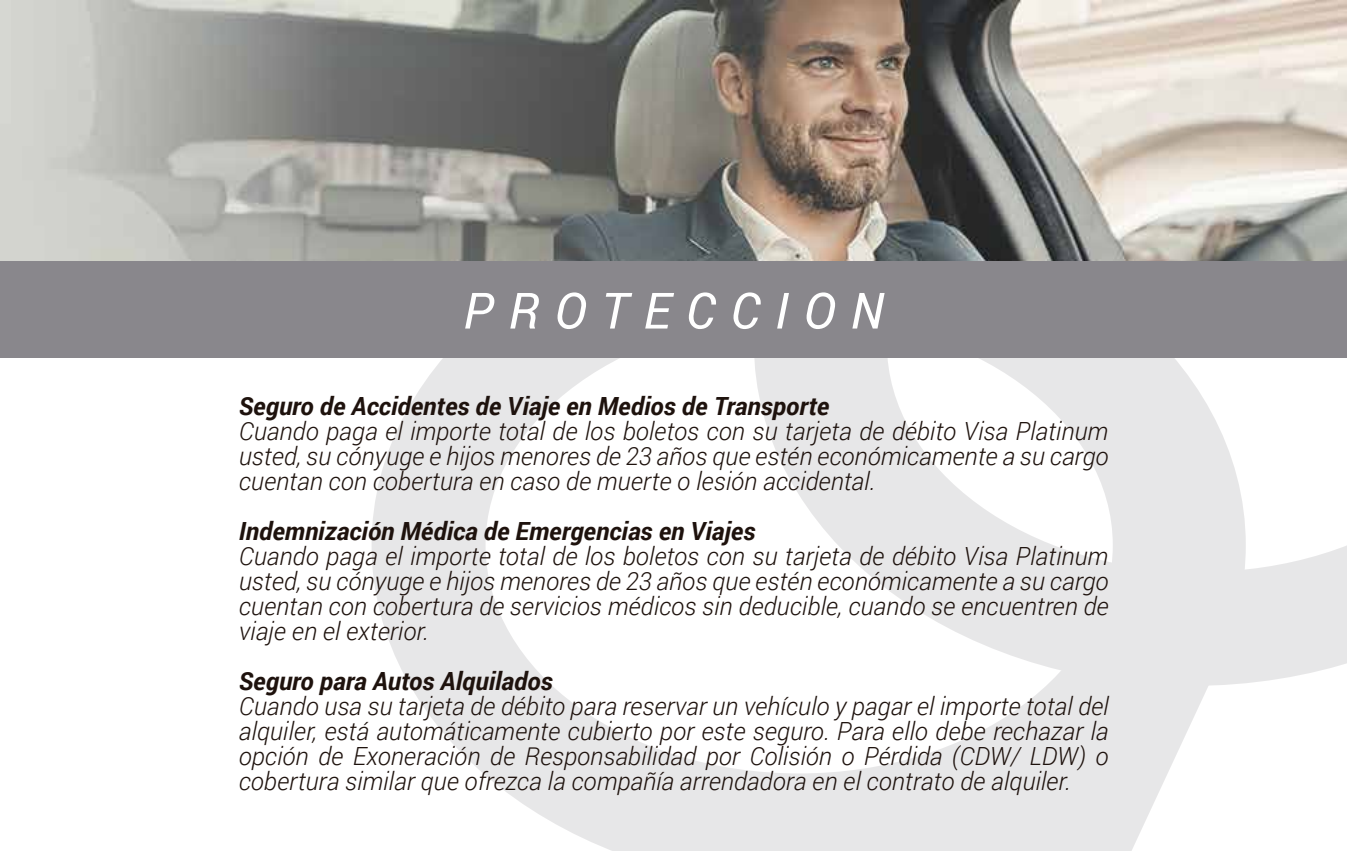
<style>
.page{position:relative;width:1347px;height:851px;background:#fff}
.page>*{position:absolute;margin:0;border:0;box-sizing:border-box;transform-origin:0 0}
.t1{font:italic 50px "Roboto";letter-spacing:.3em;color:#fff}
.t2{font:italic 300 25px/25px "Roboto";color:#1e120d;text-align:justify}
.t3{font:italic 700 25px "Roboto";color:#1e120d}
</style>
<div class="page">
<svg style="left:1245px;top:532px;width:101px;height:151px;fill:#e7e7e8"></svg>
<svg style="left:371px;top:358px;width:874px;height:492px;fill:#e7e7e8"></svg>
<img style="left:0;top:0;width:1346px;height:261px">
<div style="left:0;top:261px;width:1346px;height:97px;background:#89878c"></div>
<h1 class="t1" style="left:463px;top:276px;width:422px">PROTECCION</h1>
<p class="t3" style="left:239px;top:388px;width:592px">Seguro de Accidentes de Viaje en Medios de Transporte</p>
<p class="t2" style="left:239px;top:418px;width:871px">Cuando paga el importe total de los boletos con su tarjeta de débito Visa Platinum usted, su cónyuge e hijos menores de 23 años que estén económicamente a su cargo cuentan con cobertura en caso de muerte o lesión accidental.</p>
<p class="t3" style="left:239px;top:513px;width:518px">Indemnización Médica de Emergencias en Viajes</p>
<p class="t2" style="left:239px;top:543px;width:871px">Cuando paga el importe total de los boletos con su tarjeta de débito Visa Platinum usted, su cónyuge e hijos menores de 23 años que estén económicamente a su cargo cuentan con cobertura de servicios médicos sin deducible, cuando se encuentren de viaje en el exterior.</p>
<p class="t3" style="left:239px;top:663px;width:316px">Seguro para Autos Alquilados</p>
<p class="t2" style="left:239px;top:692px;width:871px">Cuando usa su tarjeta de débito para reservar un vehículo y pagar el importe total del alquiler, está automáticamente cubierto por este seguro. Para ello debe rechazar la opción de Exoneración de Responsabilidad por Colisión o Pérdida (CDW/ LDW) o cobertura similar que ofrezca la compañía arrendadora en el contrato de alquiler.</p>
</div>
